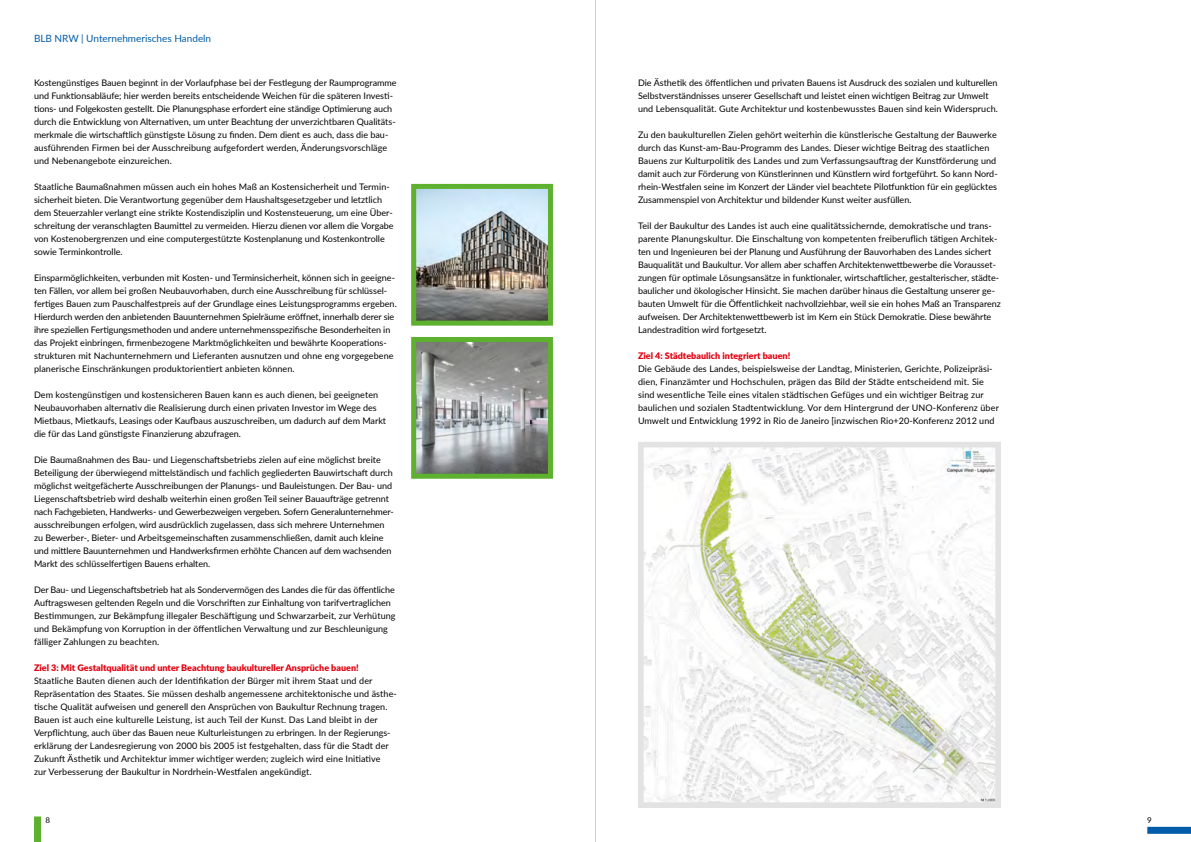
<style>
.page{position:relative;width:1191px;height:842px;background:#fff}
.page>*{position:absolute;margin:0;border:0;box-sizing:border-box;transform-origin:0 0}
.t1{font:10px "Lato";color:#005ca9}
.t2{font:9px/13px "Lato";color:#000}
.t3{font:900 9px "Lato";color:#e3000f}
.t4{font:8px "Lato";color:#000}
</style>
<div class="page">
<img style="left:417px;top:190px;width:130px;height:130px">
<div style="left:411px;top:184px;width:142px;height:142px;border:5px solid #5db12e"></div>
<img style="left:417px;top:343px;width:130px;height:130px">
<div style="left:411px;top:337px;width:142px;height:142px;border:5px solid #5db12e"></div>
<img style="left:645px;top:449px;width:349px;height:352px">
<div style="left:638px;top:442px;width:363px;height:366px;border:6px solid #e3e3e3"></div>
<div style="left:34px;top:816px;width:7px;height:26px;background:#5db12e"></div>
<div style="left:1147px;top:827px;width:44px;height:7px;background:#005ca9"></div>
<hr style="left:595px;top:0;width:1px;height:842px;background:#cfd0d0">
<p class="t1" style="left:34px;top:31px;width:179px">BLB NRW | Unternehmerisches Handeln</p>
<p class="t2" style="left:34px;top:76px;width:364px">Kostengünstiges Bauen beginnt in der Vorlaufphase bei der Festlegung der Raumprogramme und Funktionsabläufe; hier werden bereits entscheidende Weichen für die späteren Investi&shy;tions- und Folgekosten gestellt. Die Planungsphase erfordert eine ständige Optimierung auch durch die Entwicklung von Alternativen, um unter Beachtung der unverzichtbaren Qualitäts&shy;merkmale die wirtschaftlich günstigste Lösung zu finden. Dem dient es auch, dass die bau&shy;ausführenden Firmen bei der Ausschreibung aufgefordert werden, Änderungsvorschläge und Nebenangebote einzureichen.</p>
<p class="t2" style="left:34px;top:180px;width:361px">Staatliche Baumaßnahmen müssen auch ein hohes Maß an Kostensicherheit und Termin&shy;sicherheit bieten. Die Verantwortung gegenüber dem Haushaltsgesetzgeber und letztlich dem Steuerzahler verlangt eine strikte Kostendisziplin und Kostensteuerung, um eine Über&shy;schreitung der veranschlagten Baumittel zu vermeiden. Hierzu dienen vor allem die Vorgabe von Kostenobergrenzen und eine computergestützte Kostenplanung und Kostenkontrolle sowie Terminkontrolle.</p>
<p class="t2" style="left:34px;top:271px;width:364px">Einsparmöglichkeiten, verbunden mit Kosten- und Terminsicherheit, können sich in geeigne&shy;ten Fällen, vor allem bei großen Neubauvorhaben, durch eine Ausschreibung für schlüssel&shy;fertiges Bauen zum Pauschalfestpreis auf der Grundlage eines Leistungsprogramms ergeben.<br>Hierdurch werden den anbietenden Bauunternehmen Spielräume eröffnet, innerhalb derer sie ihre speziellen Fertigungsmethoden und andere unternehmensspezifische Besonderheiten in das Projekt einbringen, firmenbezogene Marktmöglichkeiten und bewährte Kooperations&shy;strukturen mit Nachunternehmern und Lieferanten ausnutzen und ohne eng vorgegebene planerische Einschränkungen produktorientiert anbieten können.</p>
<p class="t2" style="left:34px;top:388px;width:354px">Dem kostengünstigen und kostensicheren Bauen kann es auch dienen, bei geeigneten Neubauvorhaben alternativ die Realisierung durch einen privaten Investor im Wege des Mietbaus, Mietkaufs, Leasings oder Kaufbaus auszuschreiben, um dadurch auf dem Markt die für das Land günstigste Finanzierung abzufragen.</p>
<p class="t2" style="left:34px;top:453px;width:361px">Die Baumaßnahmen des Bau- und Liegenschaftsbetriebs zielen auf eine möglichst breite Beteiligung der überwiegend mittelständisch und fachlich gegliederten Bauwirtschaft durch möglichst weitgefächerte Ausschreibungen der Planungs- und Bauleistungen. Der Bau- und Liegenschaftsbetrieb wird deshalb weiterhin einen großen Teil seiner Bauaufträge getrennt nach Fachgebieten, Handwerks- und Gewerbezweigen vergeben. Sofern Generalunternehmer&shy;ausschreibungen erfolgen, wird ausdrücklich zugelassen, dass sich mehrere Unternehmen zu Bewerber-, Bieter- und Arbeitsgemeinschaften zusammenschließen, damit auch kleine und mittlere Bauunternehmen und Handwerksfirmen erhöhte Chancen auf dem wachsenden Markt des schlüsselfertigen Bauens erhalten.</p>
<p class="t2" style="left:34px;top:583px;width:363px">Der Bau- und Liegenschaftsbetrieb hat als Sondervermögen des Landes die für das öffentliche Auftragswesen geltenden Regeln und die Vorschriften zur Einhaltung von tarifvertraglichen Bestimmungen, zur Bekämpfung illegaler Beschäftigung und Schwarzarbeit, zur Verhütung und Bekämpfung von Korruption in der öffentlichen Verwaltung und zur Beschleunigung fälliger Zahlungen zu beachten.</p>
<p class="t3" style="left:34px;top:661px;width:326px">Ziel 3: Mit Gestaltqualität und unter Beachtung baukultureller Ansprüche bauen!</p>
<p class="t2" style="left:34px;top:674px;width:364px">Staatliche Bauten dienen auch der Identifikation der Bürger mit ihrem Staat und der Repräsentation des Staates. Sie müssen deshalb angemessene architektonische und ästhe&shy;tische Qualität aufweisen und generell den Ansprüchen von Baukultur Rechnung tragen.<br>Bauen ist auch eine kulturelle Leistung, ist auch Teil der Kunst. Das Land bleibt in der Verpflichtung, auch über das Bauen neue Kulturleistungen zu erbringen. In der Regierungs&shy;erklärung der Landesregierung von 2000 bis 2005 ist festgehalten, dass für die Stadt der Zukunft Ästhetik und Architektur immer wichtiger werden; zugleich wird eine Initiative<br>zur Verbesserung der Baukultur in Nordrhein-Westfalen angekündigt.</p>
<p class="t2" style="left:638px;top:76px;width:361px">Die Ästhetik des öffentlichen und privaten Bauens ist Ausdruck des sozialen und kulturellen<br>Selbstverständnisses unserer Gesellschaft und leistet einen wichtigen Beitrag zur Umwelt und Lebensqualität. Gute Architektur und kostenbewusstes Bauen sind kein Widerspruch.</p>
<p class="t2" style="left:638px;top:128px;width:361px">Zu den baukulturellen Zielen gehört weiterhin die künstlerische Gestaltung der Bauwerke durch das Kunst-am-Bau-Programm des Landes. Dieser wichtige Beitrag des staatlichen Bauens zur Kulturpolitik des Landes und zum Verfassungsauftrag der Kunstförderung und damit auch zur Förderung von Künstlerinnen und Künstlern wird fortgeführt. So kann Nord&shy;rhein-Westfalen seine im Konzert der Länder viel beachtete Pilotfunktion für ein geglücktes Zusammenspiel von Architektur und bildender Kunst weiter ausfüllen.</p>
<p class="t2" style="left:638px;top:219px;width:364px">Teil der Baukultur des Landes ist auch eine qualitätssichernde, demokratische und trans&shy;parente Planungskultur. Die Einschaltung von kompetenten freiberuflich tätigen Architek&shy;ten und Ingenieuren bei der Planung und Ausführung der Bauvorhaben des Landes sichert Bauqualität und Baukultur. Vor allem aber schaffen Architektenwettbewerbe die Vorausset&shy;zungen für optimale Lösungsansätze in funktionaler, wirtschaftlicher, gestalterischer, städte&shy;baulicher und ökologischer Hinsicht. Sie machen darüber hinaus die Gestaltung unserer ge&shy;bauten Umwelt für die Öffentlichkeit nachvollziehbar, weil sie ein hohes Maß an Transparenz aufweisen. Der Architektenwettbewerb ist im Kern ein Stück Demokratie. Diese bewährte Landestradition wird fortgesetzt.</p>
<p class="t3" style="left:638px;top:349px;width:154px">Ziel 4: Städtebaulich integriert bauen!</p>
<p class="t2" style="left:638px;top:362px;width:362px">Die Gebäude des Landes, beispielsweise der Landtag, Ministerien, Gerichte, Polizeipräsi&shy;dien, Finanzämter und Hochschulen, prägen das Bild der Städte entscheidend mit. Sie sind wesentliche Teile eines vitalen städtischen Gefüges und ein wichtiger Beitrag zur baulichen und sozialen Stadtentwicklung. Vor dem Hintergrund der UNO-Konferenz über Umwelt und Entwicklung 1992 in Rio de Janeiro [inzwischen Rio+20-Konferenz 2012 und</p>
<p class="t4" style="left:45px;top:814px;width:6px">8</p>
<p class="t4" style="left:1147px;top:814px;width:6px">9</p>
</div>
